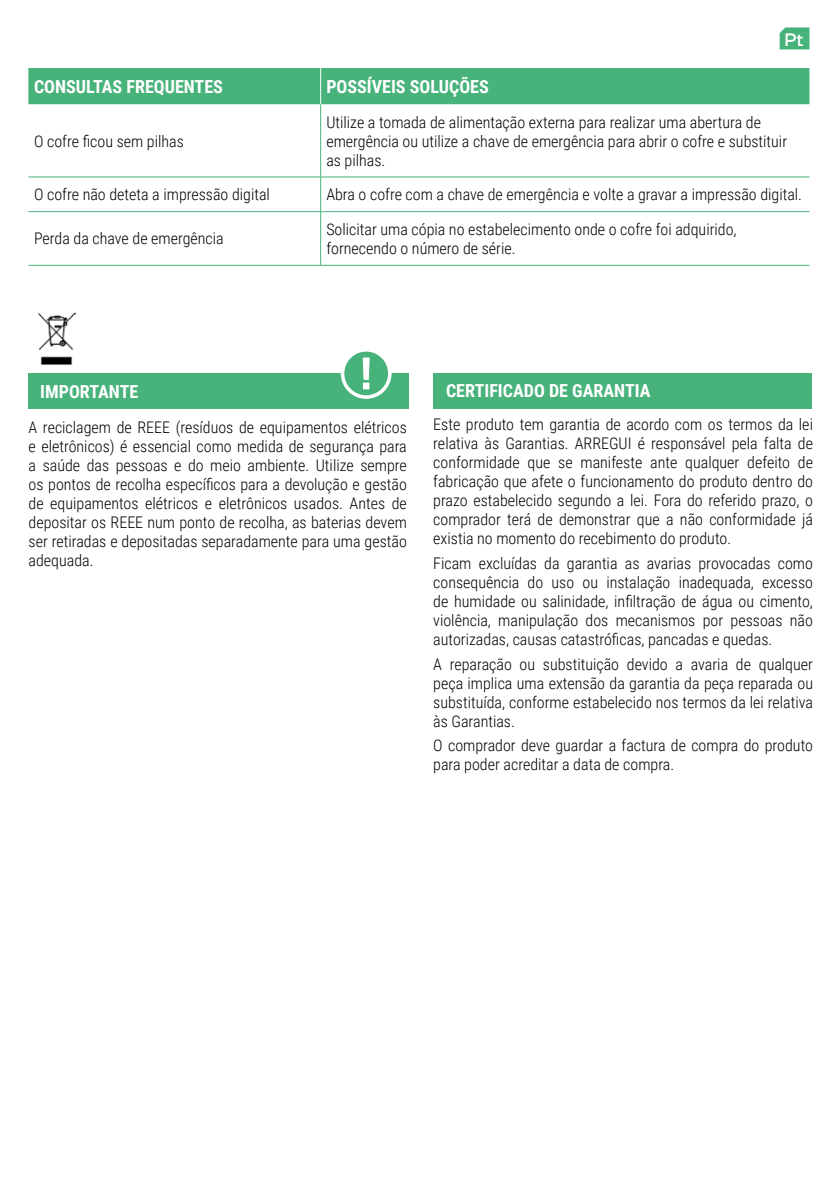
<style>
.page{position:relative;width:840px;height:1191px;background:#fff}
.page>*{position:absolute;margin:0;border:0;box-sizing:border-box;transform-origin:0 0}
.t1{font:700 18px "Roboto Condensed";color:#fff}
.t2{font:500 18px "TT Firs Neue";color:#fff}
.t3{font:300 16px/19px "Roboto Condensed";color:#000;text-align:justify}
</style>
<div class="page">
<div style="left:28px;top:68px;width:781px;height:36px;background:#47b27a"></div>
<hr style="left:320px;top:104px;width:1px;height:73px;background:#47b27a">
<hr style="left:28px;top:177px;width:292px;height:1px;background:#47b27a">
<hr style="left:320px;top:177px;width:489px;height:1px;background:#47b27a">
<hr style="left:320px;top:177px;width:1px;height:34px;background:#47b27a">
<hr style="left:28px;top:211px;width:292px;height:1px;background:#47b27a">
<hr style="left:320px;top:211px;width:489px;height:1px;background:#47b27a">
<hr style="left:320px;top:212px;width:1px;height:53px;background:#47b27a">
<hr style="left:28px;top:265px;width:292px;height:1px;background:#47b27a">
<hr style="left:320px;top:265px;width:489px;height:1px;background:#47b27a">
<hr style="left:320px;top:68px;width:1px;height:36px;background:#fff">
<svg style="left:779px;top:27px;width:30px;height:22px"></svg>
<div style="left:28px;top:374px;width:380px;height:35px;background:#47b27a"></div>
<img style="left:38px;top:312px;width:38px;height:53px">
<div style="left:342px;top:350px;width:47px;height:47px;background:#47b27a;border-radius:50%"></div>
<div style="left:340px;top:348px;width:51px;height:51px;border:4px solid #fff;border-radius:50%"></div>
<svg style="left:362px;top:357px;width:7px;height:32px"></svg>
<div style="left:433px;top:374px;width:378px;height:35px;background:#47b27a"></div>
<p class="t2" style="left:784px;top:28px;width:20px">Pt</p>
<p class="t1" style="left:34px;top:74px;width:190px">CONSULTAS FREQUENTES</p>
<p class="t1" style="left:326px;top:74px;width:164px">POSSÍVEIS SOLUÇÕES</p>
<p class="t3" style="left:34px;top:131px;width:151px">O cofre ficou sem pilhas</p>
<p class="t3" style="left:326px;top:112px;width:462px;text-align:left">Utilize a tomada de alimentação externa para realizar uma abertura de emergência ou utilize a chave de emergência para abrir o cofre e substituir as pilhas.</p>
<p class="t3" style="left:34px;top:184px;width:237px">O cofre não deteta a impressão digital</p>
<p class="t3" style="left:326px;top:184px;width:477px">Abra o cofre com a chave de emergência e volte a gravar a impressão digital.</p>
<p class="t3" style="left:34px;top:229px;width:191px">Perda da chave de emergência</p>
<p class="t3" style="left:326px;top:219px;width:411px">Solicitar uma cópia no estabelecimento onde o cofre foi adquirido, fornecendo o número de série.</p>
<p class="t1" style="left:40px;top:379px;width:99px">IMPORTANTE</p>
<p class="t1" style="left:446px;top:378px;width:206px">CERTIFICADO DE GARANTIA</p>
<p class="t3" style="left:433px;top:414px;width:381px">Este produto tem garantia de acordo com os termos da lei relativa às Garantias. ARREGUI é responsável pela falta de conformidade que se manifeste ante qualquer defeito de fabricação que afete o funcionamento do produto dentro do prazo estabelecido segundo a lei. Fora do referido prazo, o comprador terá de demonstrar que a não conformidade já existia no momento do recebimento do produto.</p>
<p class="t3" style="left:433px;top:553px;width:381px">Ficam excluídas da garantia as avarias provocadas como consequência do uso ou instalação inadequada, excesso de humidade ou salinidade, infiltração de água ou cimento, violência, manipulação dos mecanismos por pessoas não autorizadas, causas catastróficas, pancadas e quedas.</p>
<p class="t3" style="left:433px;top:654px;width:381px">A reparação ou substituição devido a avaria de qualquer peça implica uma extensão da garantia da peça reparada ou substituída, conforme estabelecido nos termos da lei relativa às Garantias.</p>
<p class="t3" style="left:433px;top:735px;width:381px">O comprador deve guardar a factura de compra do produto para poder acreditar a data de compra.</p>
<p class="t3" style="left:29px;top:417px;width:379px">A reciclagem de REEE (resíduos de equipamentos elétricos e eletrônicos) é essencial como medida de segurança para a saúde das pessoas e do meio ambiente. Utilize sempre os pontos de recolha específicos para a devolução e gestão de equipamentos elétricos e eletrônicos usados. Antes de depositar os REEE num ponto de recolha, as baterias devem ser retiradas e depositadas separadamente para uma gestão adequada.</p>
</div>
